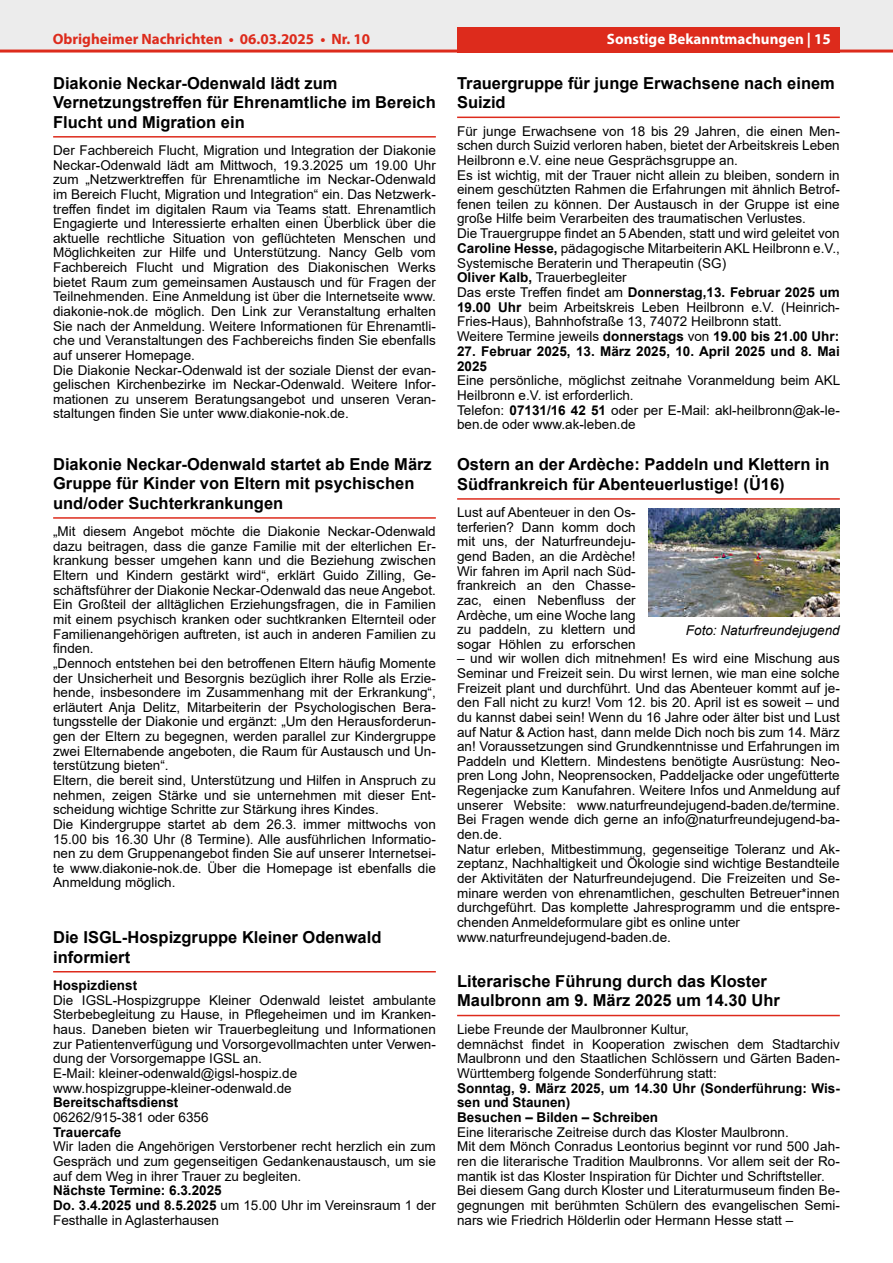
<style>
.page{position:relative;width:893px;height:1263px;background:#fff}
.page>*{position:absolute;margin:0;border:0;box-sizing:border-box;transform-origin:0 0}
.t1{font:700 16.5px/19.5px "Arial";color:#000}
.t2{font:700 15px "Myriad Pro";color:#dd2b1c}
.t3{font:700 15px "Myriad Pro";color:#fff}
.t4{font:13.5px/14.7px "Arial";color:#000}
.t5{font:700 13.5px/14.7px "Arial";color:#000}
.t6{font:italic 13.5px "Arial";color:#000}
.s1{font-weight:700}
</style>
<div class="page">
<div style="left:0;top:0;width:893px;height:51px;background:#ececec"></div>
<div style="left:457px;top:27px;width:383px;height:26px;background:#dd2b1c"></div>
<hr style="left:0;top:50px;width:893px;height:3px;background:#dd2b1c">
<hr style="left:53px;top:136px;width:383px;height:2px;background:#dd2b1c">
<hr style="left:53px;top:517px;width:383px;height:2px;background:#dd2b1c">
<hr style="left:53px;top:971px;width:383px;height:1px;background:#dd2b1c">
<hr style="left:457px;top:117px;width:383px;height:1px;background:#dd2b1c">
<hr style="left:457px;top:498px;width:383px;height:2px;background:#dd2b1c">
<hr style="left:457px;top:1015px;width:383px;height:1px;background:#dd2b1c">
<img style="left:648px;top:509px;width:192px;height:107px">
<p class="t2" style="left:53px;top:29px;width:319px">Obrigheimer Nachrichten • 06.03.2025 • Nr. 10</p>
<p class="t3" style="left:607px;top:29px;width:226px">Sonstige Bekanntmachungen | 15</p>
<p class="t1" style="left:53px;top:73px;width:384px">Diakonie Neckar-Odenwald lädt zum<br>Vernetzungstreffen für Ehrenamtliche im Bereich<br>Flucht und Migration ein</p>
<p class="t4" style="left:53px;top:143px;width:384px">Der Fachbereich Flucht, Migration und Integration der Diakonie Neckar-Odenwald lädt am Mittwoch, 19.3.2025 um 19.00 Uhr zum „Netzwerktreffen für Ehrenamtliche im Neckar-Odenwald im Bereich Flucht, Migration und Integration“ ein. Das Netzwerk&shy;treffen findet im digitalen Raum via Teams statt. Ehrenamtlich Engagierte und Interessierte erhalten einen Überblick über die aktuelle rechtliche Situation von geflüchteten Menschen und Möglichkeiten zur Hilfe und Unterstützung. Nancy Gelb vom Fachbereich Flucht und Migration des Diakonischen Werks bietet Raum zum gemeinsamen Austausch und für Fragen der Teilnehmenden. Eine Anmeldung ist über die Internetseite www. diakonie-nok.de möglich. Den Link zur Veranstaltung erhalten Sie nach der Anmeldung. Weitere Informationen für Ehrenamtli&shy;che und Veranstaltungen des Fachbereichs finden Sie ebenfalls auf unserer Homepage.<br>Die Diakonie Neckar-Odenwald ist der soziale Dienst der evan&shy;gelischen Kirchenbezirke im Neckar-Odenwald. Weitere Infor&shy;mationen zu unserem Beratungsangebot und unseren Veran&shy;staltungen finden Sie unter www.diakonie-nok.de.</p>
<p class="t1" style="left:53px;top:454px;width:380px">Diakonie Neckar-Odenwald startet ab Ende März<br>Gruppe für Kinder von Eltern mit psychischen und/oder Suchterkrankungen</p>
<p class="t4" style="left:53px;top:524px;width:384px">„Mit diesem Angebot möchte die Diakonie Neckar-Odenwald dazu beitragen, dass die ganze Familie mit der elterlichen Er&shy;krankung besser umgehen kann und die Beziehung zwischen Eltern und Kindern gestärkt wird“, erklärt Guido Zilling, Ge&shy;schäftsführer der Diakonie Neckar-Odenwald das neue Angebot.<br>Ein Großteil der alltäglichen Erziehungsfragen, die in Familien mit einem psychisch kranken oder suchtkranken Elternteil oder Familienangehörigen auftreten, ist auch in anderen Familien zu finden.<br>„Dennoch entstehen bei den betroffenen Eltern häufig Momente der Unsicherheit und Besorgnis bezüglich ihrer Rolle als Erzie&shy;hende, insbesondere im Zusammenhang mit der Erkrankung“, erläutert Anja Delitz, Mitarbeiterin der Psychologischen Bera&shy;tungsstelle der Diakonie und ergänzt: „Um den Herausforderun&shy;gen der Eltern zu begegnen, werden parallel zur Kindergruppe zwei Elternabende angeboten, die Raum für Austausch und Un&shy;terstützung bieten“.<br>Eltern, die bereit sind, Unterstützung und Hilfen in Anspruch zu nehmen, zeigen Stärke und sie unternehmen mit dieser Ent&shy;scheidung wichtige Schritte zur Stärkung ihres Kindes.<br>Die Kindergruppe startet ab dem 26.3. immer mittwochs von 15.00 bis 16.30 Uhr (8 Termine). Alle ausführlichen Informatio&shy;nen zu dem Gruppenangebot finden Sie auf unserer Internetsei&shy;te www.diakonie-nok.de. Über die Homepage ist ebenfalls die Anmeldung möglich.</p>
<p class="t1" style="left:457px;top:73px;width:379px">Trauergruppe für junge Erwachsene nach einem<br>Suizid</p>
<p class="t4" style="left:457px;top:123px;width:384px">Für junge Erwachsene von 18 bis 29 Jahren, die einen Men&shy;schen durch Suizid verloren haben, bietet der Arbeitskreis Leben Heilbronn e.V. eine neue Gesprächsgruppe an.<br>Es ist wichtig, mit der Trauer nicht allein zu bleiben, sondern in einem geschützten Rahmen die Erfahrungen mit ähnlich Betrof&shy;fenen teilen zu können. Der Austausch in der Gruppe ist eine große Hilfe beim Verarbeiten des traumatischen Verlustes.<br>Die Trauergruppe findet an 5 Abenden, statt und wird geleitet von <span class="s1">Caroline Hesse,</span> pädagogische Mitarbeiterin AKL Heilbronn e.V., Systemische Beraterin und Therapeutin (SG)<br><span class="s1">Oliver Kalb,</span> Trauerbegleiter<br>Das erste Treffen findet am <span class="s1">Donnerstag,13. Februar 2025 um 19.00 Uhr</span> beim Arbeitskreis Leben Heilbronn e.V. (Heinrich-Fries-Haus), Bahnhofstraße 13, 74072 Heilbronn statt.<br>Weitere Termine jeweils <span class="s1">donnerstags</span> von <span class="s1">19.00 bis 21.00 Uhr:</span></p>
<p class="t5" style="left:457px;top:344px;width:384px">27. Februar 2025, 13. März 2025, 10. April 2025 und 8. Mai<br>2025</p>
<p class="t4" style="left:457px;top:373px;width:385px">Eine persönliche, möglichst zeitnahe Voranmeldung beim AKL Heilbronn e.V. ist erforderlich.<br>Telefon: <span class="s1">07131/16 42 51</span> oder per E-Mail: akl-heilbronn@ak-le&shy;ben.de oder www.ak-leben.de</p>
<p class="t1" style="left:457px;top:455px;width:374px">Ostern an der Ardèche: Paddeln und Klettern in<br>Südfrankreich für Abenteuerlustige! (Ü16)</p>
<p class="t4" style="left:457px;top:505px;width:180px;text-align:justify">Lust auf Abenteuer in den Os&shy;terferien? Dann komm doch mit uns, der Naturfreundeju&shy;gend Baden, an die Ardèche!<br>Wir fahren im April nach Süd&shy;frankreich an den Chasse&shy;zac, einen Nebenfluss der Ardèche, um eine Woche lang zu paddeln, zu klettern und sogar Höhlen zu erforschen</p>
<p class="t4" style="left:457px;top:651px;width:384px">– und wir wollen dich mitnehmen! Es wird eine Mischung aus Seminar und Freizeit sein. Du wirst lernen, wie man eine solche Freizeit plant und durchführt. Und das Abenteuer kommt auf je&shy;den Fall nicht zu kurz! Vom 12. bis 20. April ist es soweit – und du kannst dabei sein! Wenn du 16 Jahre oder älter bist und Lust auf Natur &amp; Action hast, dann melde Dich noch bis zum 14. März an! Voraussetzungen sind Grundkenntnisse und Erfahrungen im Paddeln und Klettern. Mindestens benötigte Ausrüstung: Neo&shy;pren Long John, Neoprensocken, Paddeljacke oder ungefütterte Regenjacke zum Kanufahren. Weitere Infos und Anmeldung auf unserer Website: www.naturfreundejugend-baden.de/termine.<br>Bei Fragen wende dich gerne an info@naturfreundejugend-ba&shy;den.de.<br>Natur erleben, Mitbestimmung, gegenseitige Toleranz und Ak&shy;zeptanz, Nachhaltigkeit und Ökologie sind wichtige Bestandteile der Aktivitäten der Naturfreundejugend. Die Freizeiten und Se&shy;minare werden von ehrenamtlichen, geschulten Betreuer*innen durchgeführt. Das komplette Jahresprogramm und die entspre&shy;chenden Anmeldeformulare gibt es online unter www.naturfreundejugend-baden.de.</p>
<p class="t1" style="left:457px;top:971px;width:324px">Literarische Führung durch das Kloster<br>Maulbronn am 9. März 2025 um 14.30 Uhr</p>
<p class="t4" style="left:457px;top:1021px;width:384px">Liebe Freunde der Maulbronner Kultur,<br>demnächst findet in Kooperation zwischen dem Stadtarchiv Maulbronn und den Staatlichen Schlössern und Gärten Baden-Württemberg folgende Sonderführung statt:</p>
<p class="t5" style="left:457px;top:1080px;width:384px">Sonntag, 9. März 2025, um 14.30 Uhr (Sonderführung: Wis&shy;sen und Staunen)<br>Besuchen – Bilden – Schreiben</p>
<p class="t4" style="left:457px;top:1124px;width:384px">Eine literarische Zeitreise durch das Kloster Maulbronn.<br>Mit dem Mönch Conradus Leontorius beginnt vor rund 500 Jah&shy;ren die literarische Tradition Maulbronns. Vor allem seit der Ro&shy;mantik ist das Kloster Inspiration für Dichter und Schriftsteller.<br>Bei diesem Gang durch Kloster und Literaturmuseum finden Be&shy;gegnungen mit berühmten Schülern des evangelischen Semi&shy;nars wie Friedrich Hölderlin oder Hermann Hesse statt –</p>
<p class="t6" style="left:686px;top:622px;width:155px">Foto: Naturfreundejugend</p>
<p class="t1" style="left:53px;top:928px;width:330px">Die ISGL-Hospizgruppe Kleiner Odenwald informiert</p>
<p class="t5" style="left:53px;top:978px;width:86px">Hospizdienst</p>
<p class="t4" style="left:53px;top:992px;width:384px">Die IGSL-Hospizgruppe Kleiner Odenwald leistet ambulante Sterbebegleitung zu Hause, in Pflegeheimen und im Kranken&shy;haus. Daneben bieten wir Trauerbegleitung und Informationen zur Patientenverfügung und Vorsorgevollmachten unter Verwen&shy;dung der Vorsorgemappe IGSL an.<br>E-Mail: kleiner-odenwald@igsl-hospiz.de www.hospizgruppe-kleiner-odenwald.de</p>
<p class="t5" style="left:53px;top:1095px;width:127px">Bereitschaftsdienst</p>
<p class="t4" style="left:53px;top:1110px;width:157px">06262/915-381 oder 6356</p>
<p class="t5" style="left:53px;top:1125px;width:70px">Trauercafe</p>
<p class="t4" style="left:53px;top:1139px;width:384px;text-align:justify">Wir laden die Angehörigen Verstorbener recht herzlich ein zum Gespräch und zum gegenseitigen Gedankenaustausch, um sie auf dem Weg in ihrer Trauer zu begleiten.</p>
<p class="t4" style="left:53px;top:1183px;width:384px"><span class="s1">Nächste Termine: 6.3.2025<br>Do. 3.4.2025 und 8.5.2025</span> um 15.00 Uhr im Vereinsraum 1 der<br>Festhalle in Aglasterhausen</p>
</div>
